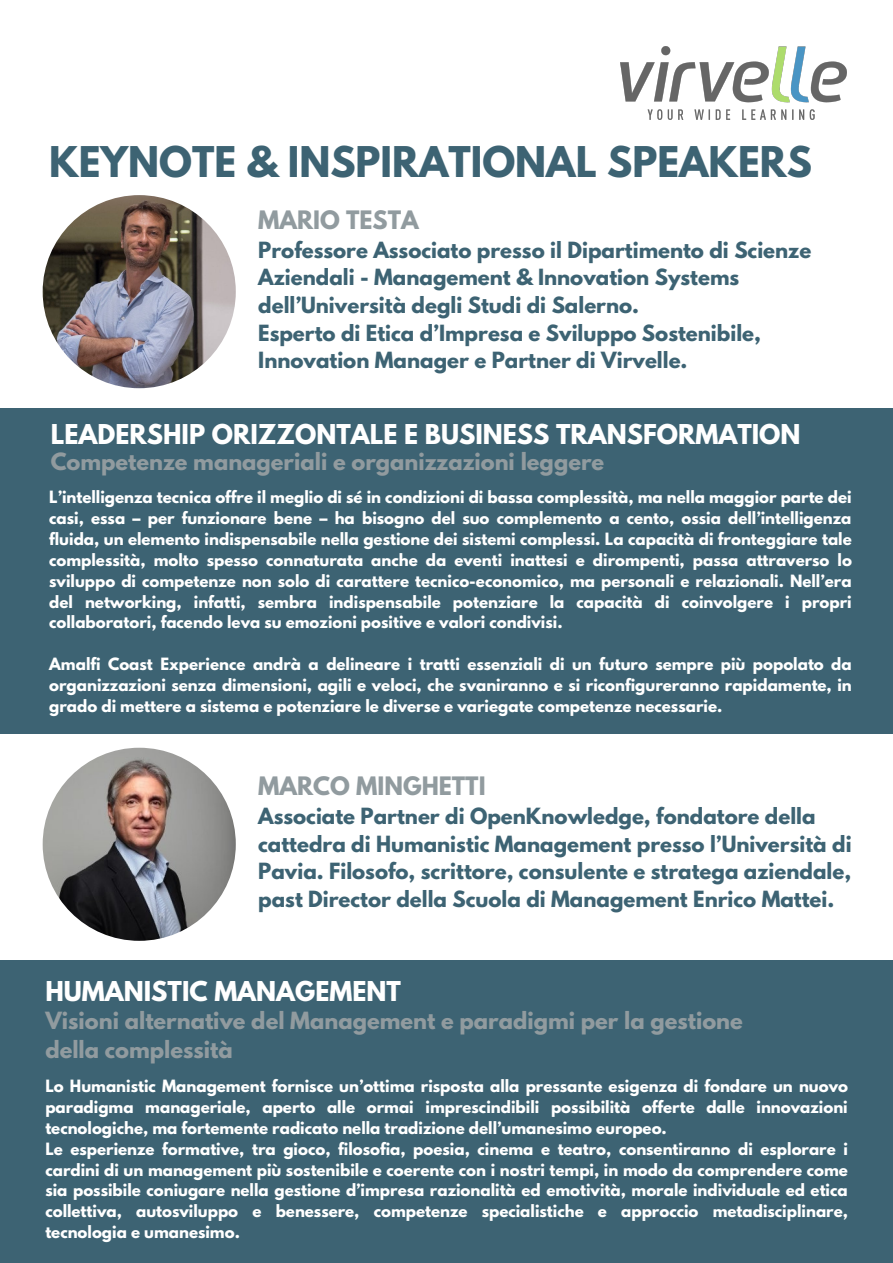
<style>
.page{position:relative;width:893px;height:1263px;background:#fff}
.page>*{position:absolute;margin:0;border:0;box-sizing:border-box;transform-origin:0 0}
.t1{font:700 37.5px "League Spartan";color:#3d6373}
.t2{font:700 24.22px "League Spartan";color:#fff}
.t3{font:700 22.5px "League Spartan";color:#919b9f}
.t4{font:700 21px "League Spartan";color:#919b9f}
.t5{font:700 19.8px/27.6px "League Spartan";color:#3d6373}
.t6{font:700 15px/20.9px "League Spartan";color:#fff;text-align:justify}
</style>
<div class="page">
<div style="left:0;top:408px;width:893px;height:326px;background:#3d6373"></div>
<div style="left:0;top:960px;width:893px;height:303px;background:#3d6373"></div>
<img style="left:43px;top:195px;width:193px;height:193px;border-radius:50%">
<img style="left:43px;top:748px;width:193px;height:193px;border-radius:50%">
<img style="left:620px;top:47px;width:226px;height:72px">
<p class="t1" style="left:49px;top:144px;width:764px">KEYNOTE &amp; INSPIRATIONAL SPEAKERS</p>
<p class="t3" style="left:258px;top:209px;width:162px">MARIO TESTA</p>
<p class="t5" style="left:258px;top:239px;width:554px">Professore Associato presso il Dipartimento di Scienze<br>Aziendali - Management &amp; Innovation Systems dell’Università degli Studi di Salerno.</p>
<p class="t5" style="left:258px;top:321px;width:504px">Esperto di Etica d’Impresa e Sviluppo Sostenibile,<br>Innovation Manager e Partner di Virvelle.</p>
<p class="t2" style="left:51px;top:422px;width:751px">LEADERSHIP ORIZZONTALE E BUSINESS TRANSFORMATION</p>
<p class="t4" style="left:51px;top:452px;width:555px">Competenze manageriali e organizzazioni leggere</p>
<p class="t6" style="left:49px;top:489px;width:804px">L’intelligenza tecnica offre il meglio di sé in condizioni di bassa complessità, ma nella maggior parte dei casi, essa – per funzionare bene – ha bisogno del suo complemento a cento, ossia dell’intelligenza fluida, un elemento indispensabile nella gestione dei sistemi complessi. La capacità di fronteggiare tale complessità, molto spesso connaturata anche da eventi inattesi e dirompenti, passa attraverso lo sviluppo di competenze non solo di carattere tecnico-economico, ma personali e relazionali. Nell’era del networking, infatti, sembra indispensabile potenziare la capacità di coinvolgere i propri collaboratori, facendo leva su emozioni positive e valori condivisi.</p>
<p class="t6" style="left:49px;top:655px;width:804px">Amalfi Coast Experience andrà a delineare i tratti essenziali di un futuro sempre più popolato da organizzazioni senza dimensioni, agili e veloci, che svaniranno e si riconfigureranno rapidamente, in grado di mettere a sistema e potenziare le diverse e variegate competenze necessarie.</p>
<p class="t3" style="left:258px;top:775px;width:229px">MARCO MINGHETTI</p>
<p class="t5" style="left:258px;top:805px;width:595px">Associate Partner di OpenKnowledge, fondatore della cattedra di Humanistic Management presso l’Università di Pavia. Filosofo, scrittore, consulente e stratega aziendale, past Director della Scuola di Management Enrico Mattei.</p>
<p class="t2" style="left:45px;top:979px;width:357px">HUMANISTIC MANAGEMENT</p>
<p class="t4" style="left:45px;top:1010px;width:699px">Visioni alternative del Management e paradigmi per la gestione</p>
<p class="t4" style="left:45px;top:1039px;width:189px">della complessità</p>
<p class="t6" style="left:45px;top:1078px;width:804px">Lo Humanistic Management fornisce un’ottima risposta alla pressante esigenza di fondare un nuovo paradigma manageriale, aperto alle ormai imprescindibili possibilità offerte dalle innovazioni tecnologiche, ma fortemente radicato nella tradizione dell’umanesimo europeo.</p>
<p class="t6" style="left:45px;top:1140px;width:804px">Le esperienze formative, tra gioco, filosofia, poesia, cinema e teatro, consentiranno di esplorare i cardini di un management più sostenibile e coerente con i nostri tempi, in modo da comprendere come sia possibile coniugare nella gestione d’impresa razionalità ed emotività, morale individuale ed etica collettiva, autosviluppo e benessere, competenze specialistiche e approccio metadisciplinare, tecnologia e umanesimo.</p>
</div>
